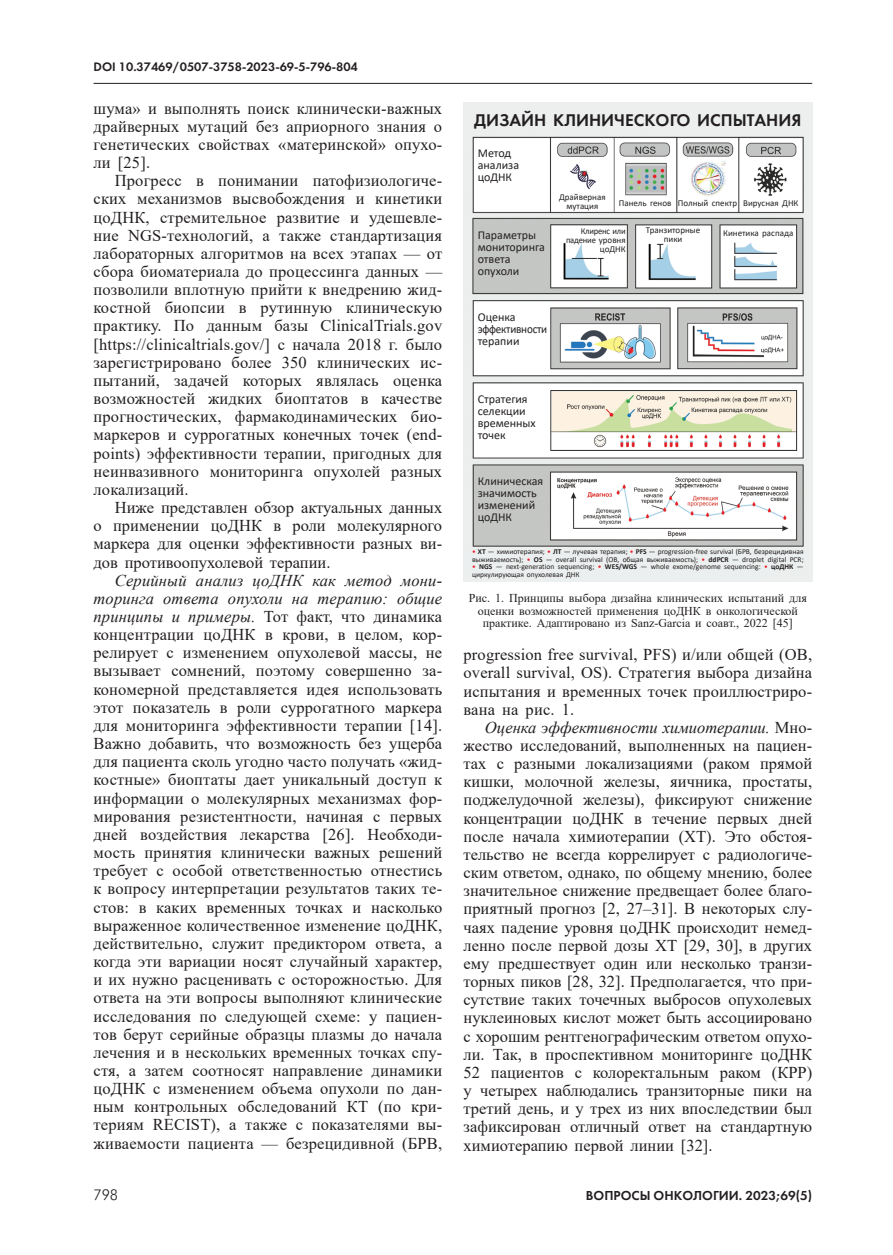
<style>
.page{position:relative;width:893px;height:1255px;background:#fff}
.page>*{position:absolute;margin:0;border:0;box-sizing:border-box;transform-origin:0 0}
.Заг_org{font:17.55px "Futura Demi C";color:#231f20}
.Основной_текст{font:16.5px/18.1px "Times New Roman";letter-spacing:.01em;color:#231f20;text-align:justify}
.t1{font:15px "Futura Futuris Light C";color:#231f20}
.t2{font:13.5px "Futura Demi C";color:#231f20}
.kolont-doi{font:12.75px "Futura Demi C";color:#231f20}
.Рис{font:12px/12.8px "Times New Roman";color:#231f20;text-align:center}
.Заг_org-2{font:12px/12px "Calibri";color:#231f20}
.Заг_org-3{font:12px/12px "Calibri";letter-spacing:-.02em;color:#231f20}
.Заг_org-4{font:9px/9px "Calibri";color:#231f20;text-align:center}
.Заг_org-5{font:9px/9px "Calibri";letter-spacing:-.02em;color:#231f20;text-align:right;scale:.95 1}
.Заг_org-6{font:7.5px/7.5px "Calibri";color:#231f20}
.s1{font-style:italic}
.s2{color:#ee1c28}
.s3{font-weight:700}
</style>
<div class="page">
<hr style="left:94px;top:83px;width:718px;height:1px;background:#231f20">
<img style="left:463px;top:102px;width:349px;height:479px">
<p class="kolont-doi" style="left:94px;top:59px;width:266px">DOI 10.37469/0507-3758-2023-69-5-796-804</p>
<p class="Основной_текст" style="left:94px;top:98px;width:350px">шума» и выполнять поиск клинически-важных драйверных мутаций без априорного знания о генетических свойствах «материнской» опухо&shy;ли [25].</p>
<p class="Основной_текст" style="left:94px;top:171px;width:350px;text-indent:21px">Прогресс в понимании патофизиологиче&shy;ских механизмов высвобождения и кинетики цоДНК, стремительное развитие и удешевле&shy;ние NGS-технологий, а также стандартизация лабораторных алгоритмов на всех этапах — от сбора биоматериала до процессинга данных — позволили вплотную прийти к внедрению жид&shy;костной биопсии в рутинную клиническую практику. По данным базы ClinicalTrials.gov [https://clinicaltrials.gov/] с начала 2018 г. было зарегистрировано более 350 клинических ис&shy;пытаний, задачей которых являлась оценка возможностей жидких биоптатов в качестве прогностических, фармакодинамических био&shy;маркеров и суррогатных конечных точек (end&shy;points) эффективности терапии, пригодных для неинвазивного мониторинга опухолей разных локализаций.</p>
<p class="Основной_текст" style="left:94px;top:498px;width:350px;text-indent:21px">Ниже представлен обзор актуальных данных о применении цоДНК в роли молекулярного маркера для оценки эффективности разных ви&shy;дов противоопухолевой терапии.</p>
<p class="Основной_текст" style="left:94px;top:570px;width:350px;text-indent:21px"><span class="s1">Серийный анализ цоДНК как метод мони&shy;торинга ответа опухоли на терапию: общие принципы и примеры.</span> Тот факт, что динамика концентрации цоДНК в крови, в целом, кор&shy;релирует с изменением опухолевой массы, не вызывает сомнений, поэтому совершенно за&shy;кономерной представляется идея использовать этот показатель в роли суррогатного маркера для мониторинга эффективности терапии [14].<br>Важно добавить, что возможность без ущерба для пациента сколь угодно часто получать «жид&shy;костные» биоптаты дает уникальный доступ к информации о молекулярных механизмах фор&shy;мирования резистентности, начиная с первых дней воздействия лекарства [26]. Необходи&shy;мость принятия клинически важных решений требует с особой ответственностью отнестись к вопросу интерпретации результатов таких те&shy;стов: в каких временных точках и насколько выраженное количественное изменение цоДНК, действительно, служит предиктором ответа, а когда эти вариации носят случайный характер, и их нужно расценивать с осторожностью. Для ответа на эти вопросы выполняют клинические исследования по следующей схеме: у пациен&shy;тов берут серийные образцы плазмы до начала лечения и в нескольких временных точках спу&shy;стя, а затем соотносят направление динамики цоДНК с изменением объема опухоли по дан&shy;ным контрольных обследований КТ (по кри&shy;териям RECIST), а также с показателями вы&shy;живаемости пациента — безрецидивной (БРВ,</p>
<p class="Заг_org" style="left:474px;top:110px;width:329px">ДИЗАЙН КЛИНИЧЕСКОГО ИСПЫТАНИЯ</p>
<p class="Заг_org-2" style="left:478px;top:146px;width:43px">Метод анализа цоДНК</p>
<p class="Заг_org-2" style="left:478px;top:228px;width:69px">Параметры мониторинга ответа опухоли</p>
<p class="Заг_org-3" style="left:478px;top:310px;width:71px">Оценка эффективности терапии</p>
<p class="Заг_org-4" style="left:559px;top:192px;width:48px">Драйверная мутация</p>
<p class="Заг_org-4" style="left:619px;top:198px;width:54px">Панель генов</p>
<p class="Заг_org-4" style="left:678px;top:198px;width:61px">Полный спектр</p>
<p class="Заг_org-4" style="left:646px;top:225px;width:56px">Транзиторные пики</p>
<p class="Заг_org-4" style="left:723px;top:228px;width:72px">Кинетика распада</p>
<p class="Заг_org-4" style="left:743px;top:198px;width:57px">Вирусная ДНК</p>
<p class="Заг_org-5" style="left:566px;top:226px;width:64px">Клиренс или падение уровня цоДНК</p>
<p class="Заг_org-2" style="left:478px;top:392px;width:60px">Стратегия селекции временных точек</p>
<p class="Заг_org-2" style="left:478px;top:475px;width:67px">Клиническая значимость изменений цоДНК</p>
<p class="Заг_org-6" style="left:472px;top:548px;width:333px"><span class="s2">•</span> <span class="s3">XT</span> — химиотерапия; <span class="s2">•</span> <span class="s3">ЛТ</span> — лучевая терапия; <span class="s2">•</span> <span class="s3">PFS</span> — progression-free survival (БРВ, безрецидивная выживаемость); <span class="s2">•</span> <span class="s3">OS</span> — overall survival (OB, общая выживаемость); <span class="s2">•</span> <span class="s3">ddPCR</span> — droplet digital PCR;</p>
<p class="Заг_org-6" style="left:472px;top:563px;width:333px"><span class="s2">•</span> <span class="s3">NGS</span> — next-generation sequencing; <span class="s2">•</span> <span class="s3">WES/WGS</span> — whole exome/genome sequencing: <span class="s2">•</span> <span class="s3">цоДНК</span> — циркулирующая опухолевая ДНК</p>
<p class="Рис" style="left:469px;top:591px;width:339px">Рис. 1. Принципы выбора дизайна клинических испытаний для оценки возможностей применения цоДНК в онкологической практике. Адаптировано из Sanz-Garcia и соавт., 2022 [45]</p>
<p class="Основной_текст" style="left:463px;top:645px;width:350px">progression free survival, PFS) и/или общей (ОВ, overall survival, OS). Стратегия выбора дизайна испытания и временных точек проиллюстриро&shy;вана на рис. 1.</p>
<p class="Основной_текст" style="left:463px;top:717px;width:350px;text-indent:21px"><span class="s1">Оценка эффективности химиотерапии.</span> Мно&shy;жество исследований, выполненных на пациен&shy;тах с разными локализациями (раком прямой кишки, молочной железы, яичника, простаты, поджелудочной железы), фиксируют снижение концентрации цоДНК в течение первых дней после начала химиотерапии (ХТ). Это обстоя&shy;тельство не всегда коррелирует с радиологиче&shy;ским ответом, однако, по общему мнению, более значительное снижение предвещает более благо&shy;приятный прогноз [2, 27–31]. В некоторых слу&shy;чаях падение уровня цоДНК происходит немед&shy;ленно после первой дозы ХТ [29, 30], в других ему предшествует один или несколько транзи&shy;торных пиков [28, 32]. Предполагается, что при&shy;сутствие таких точечных выбросов опухолевых нуклеиновых кислот может быть ассоциировано с хорошим рентгенографическим ответом опухо&shy;ли. Так, в проспективном мониторинге цоДНК 52 пациентов с колоректальным раком (КРР) у четырех наблюдались транзиторные пики на третий день, и у трех из них впоследствии был зафиксирован отличный ответ на стандартную химиотерапию первой линии [32].</p>
<p class="t1" style="left:94px;top:1186px;width:26px">798</p>
<p class="t2" style="left:586px;top:1187px;width:228px">ВОПРОСЫ ОНКОЛОГИИ. 2023;69(5)</p>
</div>
